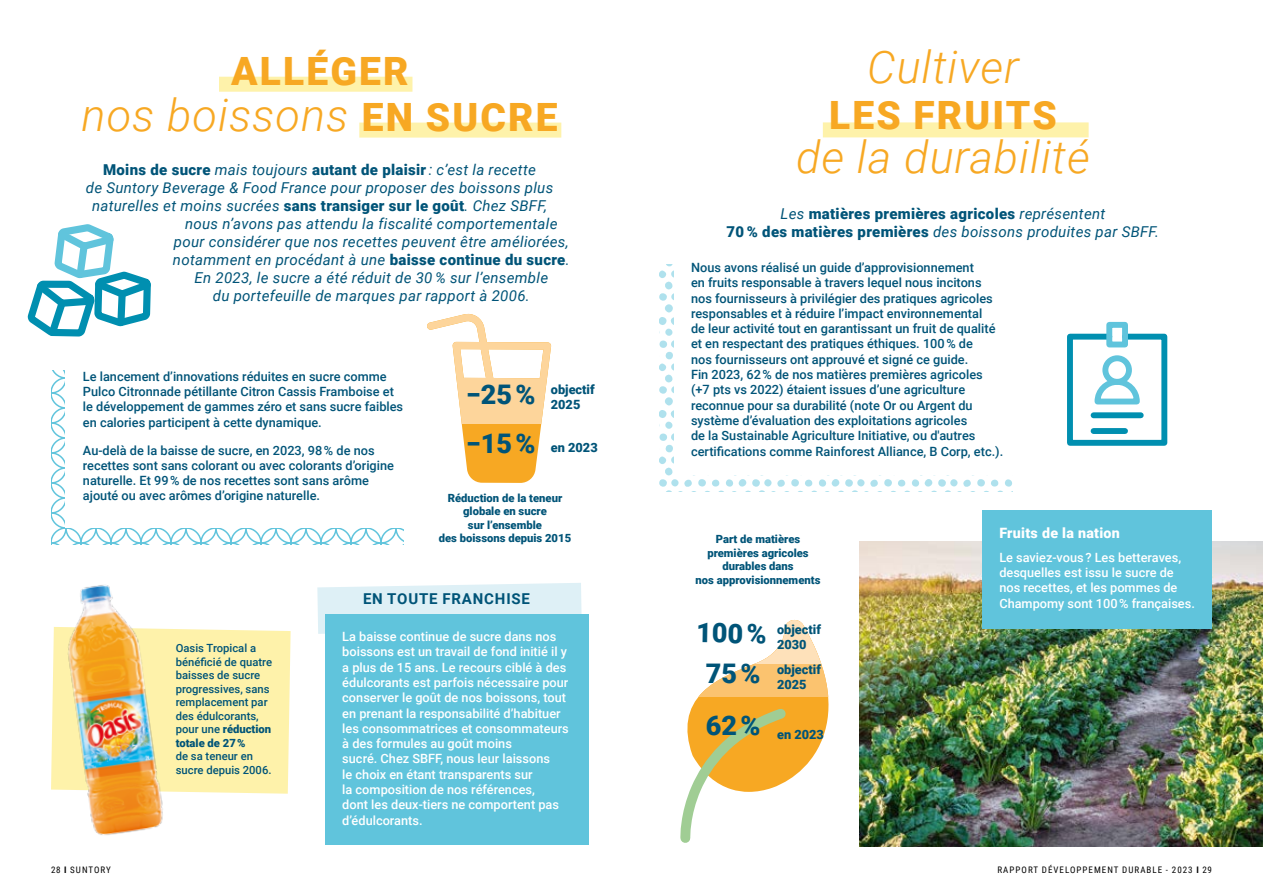
<style>
.page{position:relative;width:1263px;height:893px;background:#fff}
.page>*{position:absolute;margin:0;border:0;box-sizing:border-box;transform-origin:0 0}
.t1{font:italic 300 45px "Roboto";letter-spacing:.02em;color:#f7a823}
.t2{font:900 39px "Roboto";letter-spacing:.055em;color:#f7a823}
.t3{font:900 27px "Roboto";color:#005478}
.t4{font:italic 15px "Roboto";letter-spacing:.02em;color:#005478}
.t5{font:900 15px/18px "Roboto";letter-spacing:.02em;color:#005478;text-align:center}
.t6{font:700 15px "Roboto";letter-spacing:.055em;color:#005478}
.t7{font:900 14.25px "Roboto";letter-spacing:.02em;color:#fff}
.t8{font:500 12.75px/15.3px "Roboto";color:#005478}
.t9{font:500 12.75px/15.3px "Roboto";color:#fff}
.t10{font:900 12.75px/15px "Roboto";color:#005478}
.t11{font:500 11.25px/13.5px "Roboto";color:#005478}
.t12{font:900 11.25px/13.5px "Roboto";color:#005478;text-align:center}
.t13{font:9px "Roboto Condensed";letter-spacing:.115em;color:#000}
.s1{font-weight:900;font-style:normal;font-size:39px}
.s2{font-weight:400;font-style:italic}
.s3{font-weight:900;font-style:normal}
.s4{font-size:27px}
.s5{font-weight:900}
.s6{font-weight:700}
</style>
<div class="page">
<div style="left:187px;top:629px;width:104px;height:165px;background:#fef2aa"></div>
<svg style="left:317px;top:583px;width:265px;height:51px"></svg>
<div style="left:325px;top:614px;width:264px;height:231px;background:#60c4dc"></div>
<img style="left:859px;top:541px;width:404px;height:305px">
<img style="left:51px;top:585px;width:136px;height:250px">
<svg style="left:680px;top:620px;width:148px;height:223px"></svg>
<div style="left:1106px;top:322px;width:22px;height:25px;border:6px solid #60c4dc"></div>
<svg style="left:1067px;top:331px;width:100px;height:115px"></svg>
<div style="left:982px;top:510px;width:230px;height:119px;background:#60c4dc"></div>
<svg style="left:427px;top:314px;width:124px;height:169px"></svg>
<div style="left:219px;top:77px;width:193px;height:15px;background:#fef2aa"></div>
<div style="left:823px;top:122px;width:266px;height:15px;background:#fef2aa"></div>
<div style="left:359px;top:123px;width:202px;height:15px;background:#fef2aa"></div>
<svg style="left:51px;top:370px;width:353px;height:174px"></svg>
<svg style="left:659px;top:264px;width:353px;height:227px"></svg>
<div style="left:66px;top:367px;width:338px;height:161px;background:#fff"></div>
<div style="left:674px;top:254px;width:342px;height:221px;background:#fff"></div>
<svg style="left:28px;top:224px;width:123px;height:112px"></svg>
<h2 class="t2" style="left:231px;top:43px;width:179px">ALLÉGER</h2>
<h1 class="t1" style="left:82px;top:84px;width:477px">nos boissons <span class="s1">EN SUCRE</span></h1>
<p class="t5" style="left:103px;top:160px;width:434px">Moins de sucre <span class="s2">mais toujours</span> autant de plaisir <span class="s2">: c’est la recette</span></p>
<p class="t4" style="left:86px;top:177px;width:469px">de Suntory Beverage &amp; Food France pour proposer des boissons plus</p>
<p class="t4" style="left:92px;top:195px;width:456px">naturelles et moins sucrées <span class="s3">sans transiger sur le goût</span>. Chez SBFF,</p>
<p class="t4" style="left:185px;top:213px;width:374px">nous n’avons pas attendu la fiscalité comportementale</p>
<p class="t4" style="left:174px;top:231px;width:396px">pour considérer que nos recettes peuvent être améliorées,</p>
<p class="t4" style="left:173px;top:249px;width:398px">notamment en procédant à une <span class="s3">baisse continue du sucre</span>.</p>
<p class="t4" style="left:194px;top:267px;width:355px">En 2023, le sucre a été réduit de 30 % sur l’ensemble</p>
<p class="t4" style="left:213px;top:285px;width:318px">du portefeuille de marques par rapport à 2006.</p>
<p class="t8" style="left:83px;top:368px;width:322px">Le lancement d’innovations réduites en sucre comme Pulco Citronnade pétillante Citron Cassis Framboise et le développement de gammes zéro et sans sucre faibles en calories participent à cette dynamique.</p>
<p class="t8" style="left:83px;top:442px;width:313px">Au-delà de la baisse de sucre, en 2023, 98 % de nos recettes sont sans colorant ou avec colorants d’origine naturelle. Et 99 % de nos recettes sont sans arôme ajouté ou avec arômes d’origine naturelle.</p>
<h3 class="t3" style="left:466px;top:375px;width:71px">−25 %</h3>
<p class="t10" style="left:551px;top:382px;width:45px">objectif<br>2025</p>
<p class="t10" style="left:466px;top:439px;width:133px"><span class="s4">−15 %</span> en 2023</p>
<p class="t12" style="left:439px;top:490px;width:134px">Réduction de la teneur globale en sucre<br>sur l’ensemble<br>des boissons depuis 2015</p>
<p class="t11" style="left:176px;top:641px;width:98px">Oasis Tropical a bénéficié de quatre baisses de sucre progressives, sans remplacement par des édulcorants, pour une <span class="s5">réduction totale de 27 %</span></p>
<p class="t11" style="left:176px;top:749px;width:97px">de sa teneur en sucre depuis 2006.</p>
<p class="t6" style="left:363px;top:588px;width:169px">EN TOUTE FRANCHISE</p>
<p class="t9" style="left:342px;top:628px;width:228px">La baisse continue de sucre dans nos boissons est un travail de fond initié il y a plus de 15 ans. Le recours ciblé à des édulcorants est parfois nécessaire pour conserver le goût de nos boissons, tout en prenant la responsabilité d’habituer les consommatrices et consommateurs à des formules au goût moins<br>sucré. Chez SBFF, nous leur laissons<br>le choix en étant transparents sur<br>la composition de nos références,<br>dont les deux-tiers ne comportent pas d’édulcorants.</p>
<h1 class="t1" style="left:867px;top:35px;width:153px">Cultiver</h1>
<h2 class="t2" style="left:829px;top:88px;width:229px">LES FRUITS</h2>
<h1 class="t1" style="left:796px;top:125px;width:295px">de la durabilité</h1>
<p class="t5" style="left:727px;top:204px;width:434px"><span class="s2">Les</span> matières premières agricoles <span class="s2">représentent<br></span>70 % des matières premières <span class="s2">des boissons produites par SBFF.</span></p>
<p class="t8" style="left:691px;top:259px;width:314px">Nous avons réalisé un guide d’approvisionnement<br>en fruits responsable à travers lequel nous incitons nos fournisseurs à privilégier des pratiques agricoles responsables et à réduire l’impact environnemental<br>de leur activité tout en garantissant un fruit de qualité et en respectant des pratiques éthiques. 100 % de<br>nos fournisseurs ont approuvé et signé ce guide.<br>Fin 2023, 62 % de nos matières premières agricoles (+7 pts vs 2022) étaient issues d’une agriculture reconnue pour sa durabilité (note Or ou Argent du système d’évaluation des exploitations agricoles<br>de la Sustainable Agriculture Initiative, ou d'autres certifications comme Rainforest Alliance, B Corp, etc.).</p>
<p class="t12" style="left:696px;top:532px;width:126px">Part de matières premières agricoles durables dans<br>nos approvisionnements</p>
<h3 class="t3" style="left:697px;top:614px;width:72px;rotate:1deg">100 %</h3>
<h3 class="t3" style="left:706px;top:654px;width:56px">75 %</h3>
<h3 class="t3" style="left:706px;top:706px;width:56px">62 %</h3>
<p class="t10" style="left:777px;top:621px;width:45px">objectif<br>2030</p>
<p class="t10" style="left:777px;top:661px;width:45px">objectif<br>2025</p>
<p class="t10" style="left:777px;top:727px;width:48px">en 2023</p>
<p class="t7" style="left:999px;top:523px;width:122px">Fruits de la nation</p>
<p class="t9" style="left:999px;top:549px;width:197px">Le saviez-vous ? Les betteraves, desquelles est issu le sucre de nos recettes, et les pommes de<br>Champomy sont 100 % françaises.</p>
<p class="t13" style="left:51px;top:863px;width:61px">28 <span class="s6">I</span> SUNTORY</p>
<p class="t13" style="left:997px;top:863px;width:216px">RAPPORT DÉVELOPPEMENT DURABLE - 2023 <span class="s6">I</span> 29</p>
</div>
